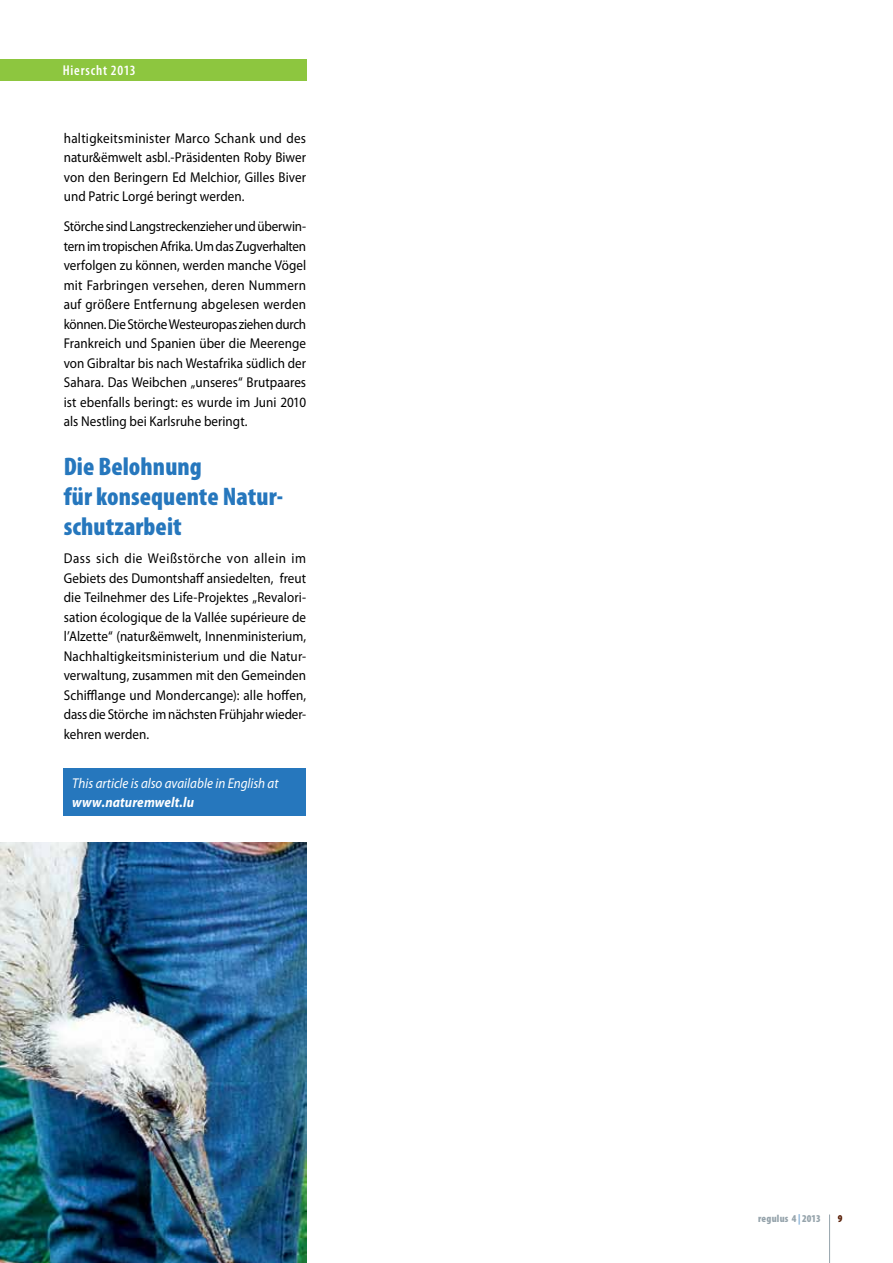
<style>
.page{position:relative;width:893px;height:1263px;background:#fff}
.page>*{position:absolute;margin:0;border:0;box-sizing:border-box;transform-origin:0 0}
.t1{font:900 condensed 25.5px/30px "Myriad Pro";letter-spacing:.005em;color:#2677bd}
.t2{font:14.25px/19.5px "Myriad Pro";color:#000;text-align:justify;scale:.92 1}
.t3{font:italic 14.25px/19.5px "Myriad Pro";color:#fff;scale:.92 1}
.t4{font:600 condensed 14.25px "Myriad Pro";letter-spacing:.055em;color:#fff}
.t5{font:900 condensed 10.5px "Myriad Pro";letter-spacing:.025em;color:#95a3ab}
.t6{font:900 condensed 10.5px "Myriad Pro";color:#551900}
.s1{font-weight:700}
.s2{color:#86b1d8}
</style>
<div class="page">
<hr style="left:829px;top:1214px;width:1px;height:49px;background:#95a3ab">
<div style="left:0;top:60px;width:306px;height:21px;background:#8dc63f"></div>
<img style="left:0;top:842px;width:306px;height:421px">
<div style="left:64px;top:769px;width:242px;height:47px;background:#2677bd"></div>
<p class="t4" style="left:63px;top:61px;width:74px">Hierscht 2013</p>
<p class="t2" style="left:64px;top:128px;width:265px">haltigkeitsminister Marco Schank und des natur&amp;ëmwelt asbl.-Präsidenten Roby Biwer von den Beringern Ed Melchior, Gilles Biver und Patric Lorgé beringt werden.</p>
<p class="t2" style="left:64px;top:216px;width:265px">Störche sind Langstreckenzieher und überwin&shy;tern im tropischen Afrika. Um das Zugverhalten verfolgen zu können, werden manche Vögel mit Farbringen versehen, deren Nummern auf größere Entfernung abgelesen werden können. Die Störche Westeuropas ziehen durch Frankreich und Spanien über die Meerenge von Gibraltar bis nach Westafrika südlich der Sahara. Das Weibchen „unseres“ Brutpaares ist ebenfalls beringt: es wurde im Juni 2010 als Nestling bei Karlsruhe beringt.</p>
<p class="t1" style="left:64px;top:451px;width:221px">Die Belohnung<br>für konsequente Natur&shy;schutzarbeit</p>
<p class="t2" style="left:64px;top:549px;width:265px">Dass sich die Weißstörche von allein im Gebiets des Dumontshaff ansiedelten, freut die Teilnehmer des Life-Projektes „Revalori&shy;sation écologique de la Vallée supérieure de l’Alzette“ (natur&amp;ëmwelt, Innenministerium, Nachhaltigkeitsministerium und die Natur&shy;verwaltung, zusammen mit den Gemeinden Schifflange und Mondercange): alle hoffen, dass die Störche im nächsten Frühjahr wieder&shy;kehren werden.</p>
<p class="t3" style="left:72px;top:773px;width:226px">This article is also available in English at <span class="s1">www.naturemwelt.lu</span></p>
<p class="t5" style="left:758px;top:1212px;width:64px">regulus 4 <span class="s2">|</span> 2013</p>
<p class="t6" style="left:838px;top:1212px;width:6px">9</p>
</div>
